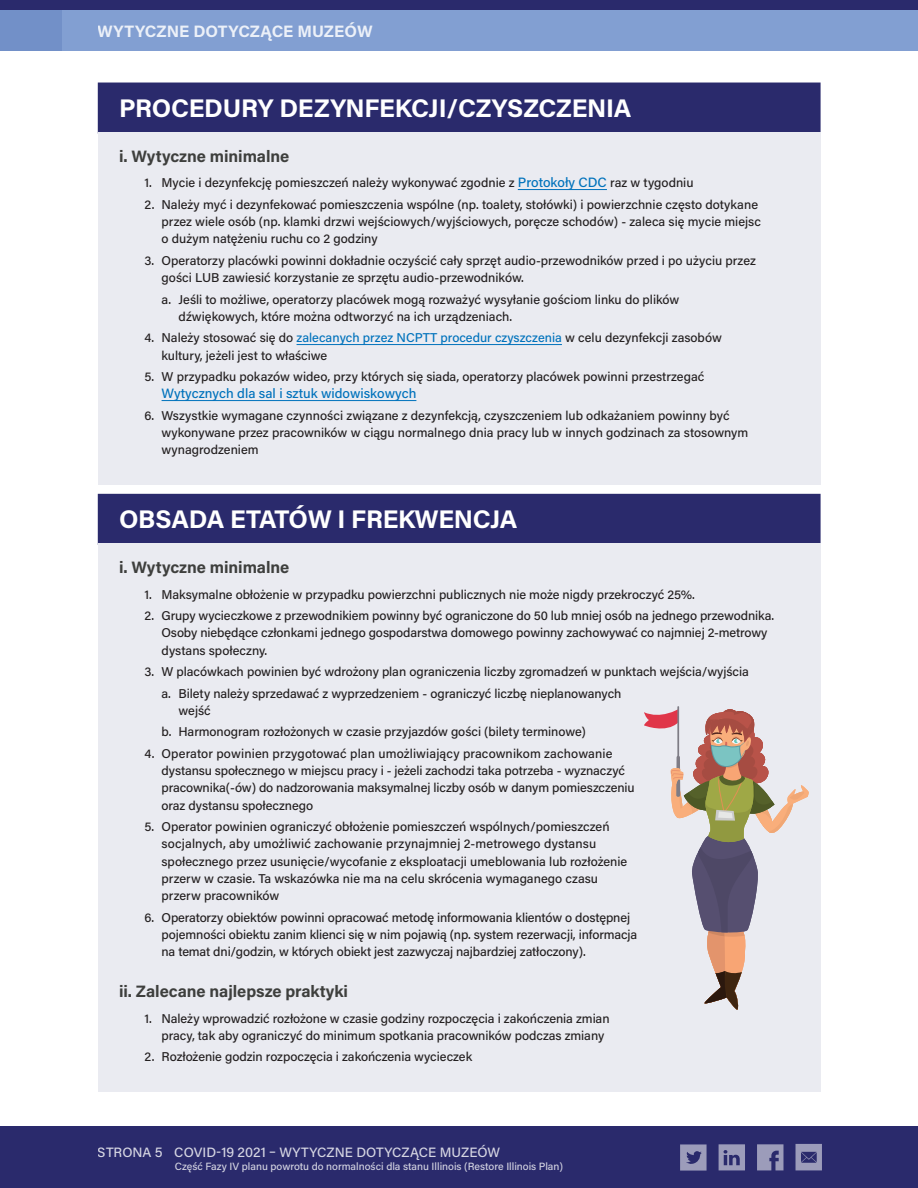
<style>
.page{position:relative;width:918px;height:1188px;background:#fff}
.page>*{position:absolute;margin:0;border:0;box-sizing:border-box;transform-origin:0 0}
.t1{font:700 25.5px "Acumin Pro";letter-spacing:-.015em;color:#fff}
.t2{font:700 16.5px "Acumin Pro";letter-spacing:-.005em;color:#3e3f3d}
.t3{font:700 16.5px "Acumin Pro";color:#fff}
.t4{font:500 13.5px "Acumin Pro";color:#fff}
.t5{font:500 13.5px "Acumin Pro";color:#0072bc}
.t6{font:500 12.75px/17.2px "Acumin Pro";letter-spacing:-.005em;color:#231f20}
.t7{font:500 10.5px "Acumin Pro";color:#fff}
.s1{font-size:13.5px;color:#0072bc}
.s2{color:#0072bc}
</style>
<div class="page">
<div style="left:98px;top:83px;width:723px;height:51px;background:#2a2a6c"></div>
<div style="left:98px;top:132px;width:723px;height:34px;background:#eaebf1"></div>
<div style="left:98px;top:165px;width:723px;height:34px;background:#eaebf1"></div>
<div style="left:98px;top:187px;width:723px;height:68px;background:#eaebf1"></div>
<div style="left:98px;top:243px;width:723px;height:51px;background:#eaebf1"></div>
<div style="left:98px;top:281px;width:723px;height:52px;background:#eaebf1"></div>
<div style="left:98px;top:320px;width:723px;height:51px;background:#eaebf1"></div>
<hr style="left:297px;top:344px;width:265px;height:1px;background:#0072bc">
<div style="left:98px;top:359px;width:723px;height:51px;background:#eaebf1"></div>
<div style="left:98px;top:398px;width:723px;height:86px;background:#eaebf1"></div>
<div style="left:98px;top:494px;width:723px;height:51px;background:#2a2a6c"></div>
<div style="left:98px;top:544px;width:723px;height:33px;background:#eaebf1"></div>
<div style="left:98px;top:576px;width:723px;height:34px;background:#eaebf1"></div>
<div style="left:98px;top:598px;width:723px;height:68px;background:#eaebf1"></div>
<div style="left:98px;top:654px;width:723px;height:34px;background:#eaebf1"></div>
<div style="left:98px;top:675px;width:723px;height:52px;background:#eaebf1"></div>
<div style="left:98px;top:714px;width:723px;height:34px;background:#eaebf1"></div>
<div style="left:98px;top:736px;width:723px;height:85px;background:#eaebf1"></div>
<div style="left:98px;top:809px;width:723px;height:103px;background:#eaebf1"></div>
<div style="left:98px;top:899px;width:723px;height:69px;background:#eaebf1"></div>
<div style="left:98px;top:968px;width:723px;height:33px;background:#eaebf1"></div>
<div style="left:98px;top:1000px;width:723px;height:52px;background:#eaebf1"></div>
<div style="left:98px;top:1039px;width:723px;height:52px;background:#eaebf1"></div>
<hr style="left:518px;top:189px;width:89px;height:1px;background:#0072bc">
<hr style="left:162px;top:400px;width:254px;height:1px;background:#0072bc">
<svg style="left:644px;top:706px;width:165px;height:304px"></svg>
<div style="left:0;top:0;width:918px;height:10px;background:#2a2a6c"></div>
<div style="left:0;top:10px;width:918px;height:41px;background:#829fd2"></div>
<div style="left:0;top:10px;width:61px;height:41px;background:#7290c8"></div>
<div style="left:0;top:1127px;width:918px;height:61px;background:#2a2a6c"></div>
<svg style="left:680px;top:1144px;width:27px;height:27px"></svg>
<svg style="left:757px;top:1144px;width:26px;height:26px"></svg>
<svg style="left:719px;top:1144px;width:26px;height:26px"></svg>
<svg style="left:796px;top:1144px;width:26px;height:26px"></svg>
<p class="t3" style="left:98px;top:19px;width:276px">WYTYCZNE DOTYCZĄCE MUZEÓW</p>
<h1 class="t1" style="left:119px;top:90px;width:514px">PROCEDURY DEZYNFEKCJI/CZYSZCZENIA</h1>
<p class="t2" style="left:119px;top:144px;width:172px">i. Wytyczne minimalne</p>
<p class="t6" style="left:145px;top:174px;width:551px">1. Mycie i dezynfekcję pomieszczeń należy wykonywać zgodnie z <span class="s1">Protokoły CDC</span> raz w tygodniu</p>
<p class="t6" style="left:162px;top:195px;width:601px;text-indent:-17px">2. Należy myć i dezynfekować pomieszczenia wspólne (np. toalety, stołówki) i powierzchnie często dotykane przez wiele osób (np. klamki drzwi wejściowych/wyjściowych, poręcze schodów) - zaleca się mycie miejsc o dużym natężeniu ruchu co 2 godziny</p>
<p class="t6" style="left:162px;top:251px;width:596px;text-indent:-17px">3. Operatorzy placówki powinni dokładnie oczyścić cały sprzęt audio-przewodników przed i po użyciu przez gości LUB zawiesić korzystanie ze sprzętu audio-przewodników.</p>
<p class="t6" style="left:179px;top:290px;width:502px;text-indent:-17px">a. Jeśli to możliwe, operatorzy placówek mogą rozważyć wysyłanie gościom linku do plików dźwiękowych, które można odtworzyć na ich urządzeniach.</p>
<p class="t6" style="left:162px;top:329px;width:562px;text-indent:-17px">4. Należy stosować się do <span class="s2">zalecanych przez NCPTT procedur czyszczenia</span> w celu dezynfekcji zasobów kultury, jeżeli jest to właściwe</p>
<p class="t6" style="left:145px;top:367px;width:561px">5. W przypadku pokazów wideo, przy których się siada, operatorzy placówek powinni przestrzegać</p>
<p class="t5" style="left:162px;top:384px;width:256px">Wytycznych dla sal i sztuk widowiskowych</p>
<p class="t6" style="left:162px;top:406px;width:588px;text-indent:-17px">6. Wszystkie wymagane czynności związane z dezynfekcją, czyszczeniem lub odkażaniem powinny być wykonywane przez pracowników w ciągu normalnego dnia pracy lub w innych godzinach za stosownym wynagrodzeniem</p>
<h1 class="t1" style="left:119px;top:501px;width:400px">OBSADA ETATÓW I FREKWENCJA</h1>
<p class="t2" style="left:119px;top:555px;width:172px">i. Wytyczne minimalne</p>
<p class="t6" style="left:145px;top:585px;width:552px">1. Maksymalne obłożenie w przypadku powierzchni publicznych nie może nigdy przekroczyć 25%.</p>
<p class="t6" style="left:162px;top:606px;width:614px;text-indent:-17px">2. Grupy wycieczkowe z przewodnikiem powinny być ograniczone do 50 lub mniej osób na jednego przewodnika.<br>Osoby niebędące członkami jednego gospodarstwa domowego powinny zachowywać co najmniej 2-metrowy dystans społeczny.</p>
<p class="t6" style="left:162px;top:660px;width:589px;line-height:21.5px;text-indent:-17px">3. W placówkach powinien być wdrożony plan ograniczenia liczby zgromadzeń w punktach wejścia/wyjścia a. Bilety należy sprzedawać z wyprzedzeniem - ograniczyć liczbę nieplanowanych</p>
<p class="t6" style="left:162px;top:699px;width:426px;line-height:21.5px;text-indent:17px">wejść<br>b. Harmonogram rozłożonych w czasie przyjazdów gości (bilety terminowe)</p>
<p class="t6" style="left:162px;top:744px;width:475px;text-indent:-17px">4. Operator powinien przygotować plan umożliwiający pracownikom zachowanie dystansu społecznego w miejscu pracy i - jeżeli zachodzi taka potrzeba - wyznaczyć pracownika(-ów) do nadzorowania maksymalnej liczby osób w danym pomieszczeniu oraz dystansu społecznego</p>
<p class="t6" style="left:162px;top:817px;width:467px;text-indent:-17px">5. Operator powinien ograniczyć obłożenie pomieszczeń wspólnych/pomieszczeń socjalnych, aby umożliwić zachowanie przynajmniej 2-metrowego dystansu społecznego przez usunięcie/wycofanie z eksploatacji umeblowania lub rozłożenie przerw w czasie. Ta wskazówka nie ma na celu skrócenia wymaganego czasu przerw pracowników</p>
<p class="t6" style="left:162px;top:908px;width:477px;text-indent:-17px">6. Operatorzy obiektów powinni opracować metodę informowania klientów o dostępnej pojemności obiektu zanim klienci się w nim pojawią (np. system rezerwacji, informacja na temat dni/godzin, w których obiekt jest zazwyczaj najbardziej zatłoczony).</p>
<p class="t2" style="left:119px;top:979px;width:230px">ii. Zalecane najlepsze praktyki</p>
<p class="t6" style="left:162px;top:1009px;width:450px;text-indent:-17px">1. Należy wprowadzić rozłożone w czasie godziny rozpoczęcia i zakończenia zmian pracy, tak aby ograniczyć do minimum spotkania pracowników podczas zmiany</p>
<p class="t6" style="left:145px;top:1048px;width:329px">2. Rozłożenie godzin rozpoczęcia i zakończenia wycieczek</p>
<p class="t4" style="left:98px;top:1143px;width:404px">STRONA 5 COVID-19 2021 – WYTYCZNE DOTYCZĄCE MUZEÓW</p>
<p class="t7" style="left:175px;top:1159px;width:390px">Część Fazy IV planu powrotu do normalności dla stanu Illinois (Restore Illinois Plan)</p>
</div>
